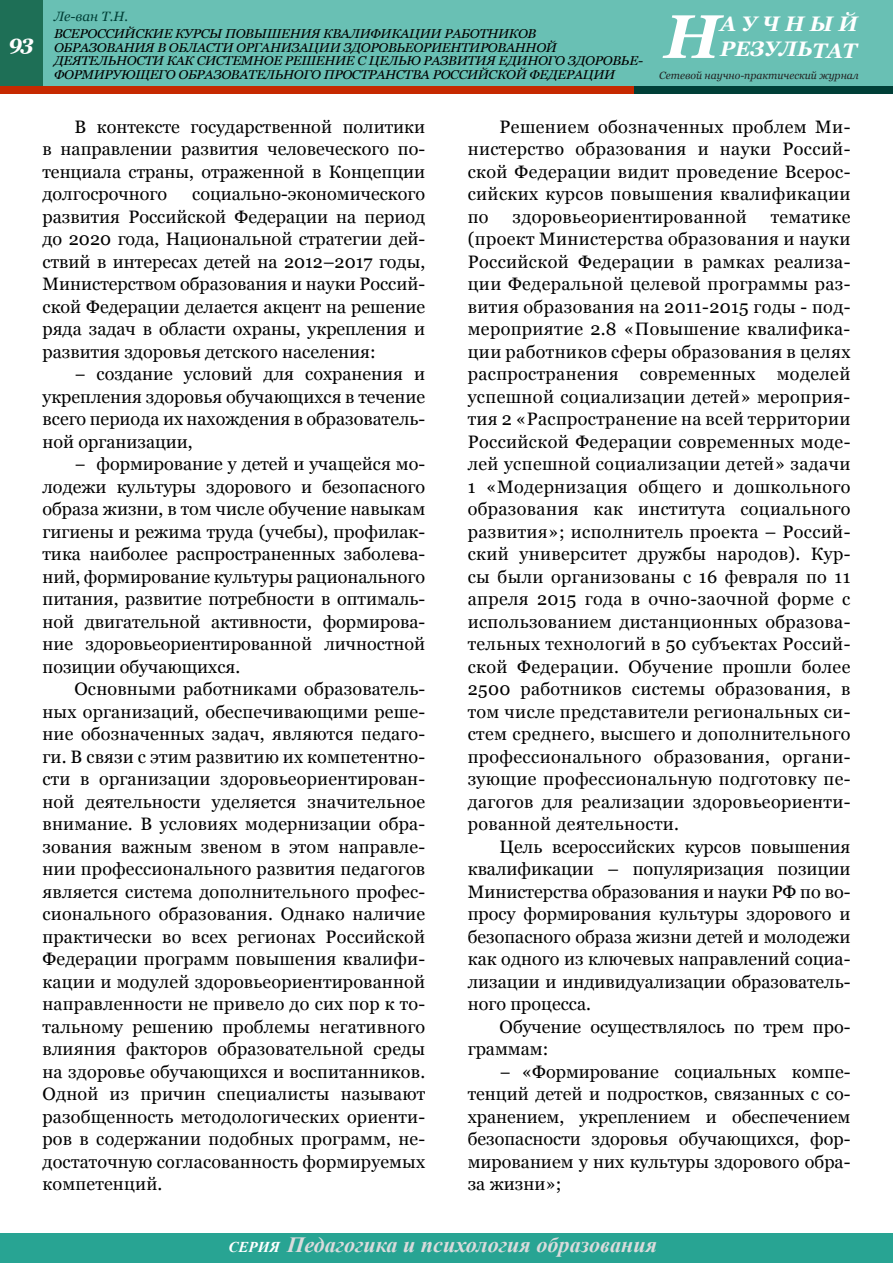
<style>
.page{position:relative;width:893px;height:1263px;background:#fff}
.page>*{position:absolute;margin:0;border:0;box-sizing:border-box;transform-origin:0 0}
.t1{font:italic 700 61.5px "Georgia";color:#fff}
.t2{font:italic 700 21.75px "Times New Roman";color:#dadbdc}
.t3{font:italic 700 21px/25.2px "Georgia";color:#fff}
.t4{font:18px/22.5px "Georgia";color:#000;text-align:justify}
.t5{font:18px "Georgia";letter-spacing:.02em;color:#000}
.t6{font:italic 13.5px "Georgia";color:#003f37}
.t7{font:italic 12.9px/13.5px "Georgia";letter-spacing:-.02em;color:#000;scale:1.05 1}
.t8{font:italic 10.5px "Georgia";color:#222}
.s1{font-size:15px;color:#fff}
</style>
<div class="page">
<div style="left:0;top:0;width:893px;height:94px;background:#69c0b4"></div>
<div style="left:0;top:0;width:43px;height:90px;background:#1e6f56"></div>
<div style="left:0;top:86px;width:655px;height:8px;background:#c62900"></div>
<div style="left:634px;top:86px;width:259px;height:8px;background:#003f37"></div>
<div style="left:0;top:1233px;width:893px;height:30px;background:#28a493"></div>
<p class="t6" style="left:54px;top:9px;width:76px">Ле-ван Т.Н.</p>
<h1 class="t1" style="left:664px;top:2px;width:58px">Н</h1>
<p class="t3" style="left:720px;top:11px;width:139px">АУЧНЫЙ<br>РЕЗУЛЬТАТ</p>
<p class="t8" style="left:659px;top:69px;width:201px">Сетевой научно-практический журнал</p>
<p class="t3" style="left:9px;top:30px;width:27px">93</p>
<p class="t7" style="left:54px;top:27px;width:562px">ВСЕРОССИЙСКИЕ КУРСЫ ПОВЫШЕНИЯ КВАЛИФИКАЦИИ РАБОТНИКОВ<br>ОБРАЗОВАНИЯ В ОБЛАСТИ ОРГАНИЗАЦИИ ЗДОРОВЬЕОРИЕНТИРОВАННОЙ ДЕЯТЕЛЬНОСТИ КАК СИСТЕМНОЕ РЕШЕНИЕ С ЦЕЛЬЮ РАЗВИТИЯ ЕДИНОГО ЗДОРОВЬЕ-ФОРМИРУЮЩЕГО ОБРАЗОВАТЕЛЬНОГО ПРОСТРАНСТВА РОССИЙСКОЙ ФЕДЕРАЦИИ</p>
<p class="t4" style="left:43px;top:115px;width:384px;text-indent:32px">В контексте государственной политики в направлении развития человеческого по&shy;тенциала страны, отраженной в Концепции долгосрочного</p>
<p class="t4" style="left:43px;top:183px;width:384px;text-indent:150px">социально-экономического развития Российской Федерации на период до 2020 года, Национальной стратегии дей&shy;ствий в интересах детей на 2012–2017 годы, Министерством образования и науки Россий&shy;ской Федерации делается акцент на решение ряда задач в области охраны, укрепления и развития здоровья детского населения:</p>
<p class="t4" style="left:43px;top:363px;width:384px;text-indent:32px">− создание условий для сохранения и укрепления здоровья обучающихся в течение всего периода их нахождения в образователь&shy;ной организации,</p>
<p class="t4" style="left:43px;top:453px;width:384px;text-indent:32px">− формирование у детей и учащейся мо&shy;лодежи культуры здорового и безопасного образа жизни, в том числе обучение навыкам гигиены и режима труда (учебы), профилак&shy;тика наиболее распространенных заболева&shy;ний, формирование культуры рационального питания, развитие потребности в оптималь&shy;ной двигательной активности, формирова&shy;ние здоровьеориентированной личностной позиции обучающихся.</p>
<p class="t4" style="left:43px;top:678px;width:384px;text-indent:32px">Основными работниками образователь&shy;ных организаций, обеспечивающими реше&shy;ние обозначенных задач, являются педаго&shy;ги. В связи с этим развитию их компетентно&shy;сти в организации здоровьеориентирован&shy;ной деятельности уделяется значительное внимание. В условиях модернизации обра&shy;зования важным звеном в этом направле&shy;нии профессионального развития педагогов является система дополнительного профес&shy;сионального образования. Однако наличие практически во всех регионах Российской Федерации программ повышения квалифи&shy;кации и модулей здоровьеориентированной направленности не привело до сих пор к то&shy;тальному решению проблемы негативного влияния факторов образовательной среды на здоровье обучающихся и воспитанников.<br>Одной из причин специалисты называют разобщенность методологических ориенти&shy;ров в содержании подобных программ, не&shy;достаточную согласованность формируемых компетенций.</p>
<p class="t4" style="left:468px;top:115px;width:384px;text-indent:32px">Решением обозначенных проблем Ми&shy;нистерство образования и науки Россий&shy;ской Федерации видит проведение Всерос&shy;сийских курсов повышения квалификации по</p>
<p class="t5" style="left:512px;top:206px;width:236px">здоровьеориентированной</p>
<p class="t4" style="left:468px;top:205px;width:384px;text-indent:303px">тематике (проект Министерства образования и науки Российской Федерации в рамках реализа&shy;ции Федеральной целевой программы раз&shy;вития образования на 2011-2015 годы - под&shy;мероприятие 2.8 «Повышение квалифика&shy;ции работников сферы образования в целях распространения современных моделей успешной социализации детей» мероприя&shy;тия 2 «Распространение на всей территории Российской Федерации современных моде&shy;лей успешной социализации детей» задачи 1 «Модернизация общего и дошкольного образования как института социального развития»; исполнитель проекта – Россий&shy;ский университет дружбы народов). Кур&shy;сы были организованы с 16 февраля по 11 апреля 2015 года в очно-заочной форме с использованием дистанционных образова&shy;тельных технологий в 50 субъектах Россий&shy;ской Федерации. Обучение прошли более 2500 работников системы образования, в том числе представители региональных си&shy;стем среднего, высшего и дополнительного профессионального образования, органи&shy;зующие профессиональную подготовку пе&shy;дагогов для реализации здоровьеориенти&shy;рованной деятельности.</p>
<p class="t4" style="left:468px;top:835px;width:384px;text-indent:32px">Цель всероссийских курсов повышения квалификации – популяризация позиции Министерства образования и науки РФ по во&shy;просу формирования культуры здорового и безопасного образа жизни детей и молодежи как одного из ключевых направлений социа&shy;лизации и индивидуализации образователь&shy;ного процесса.</p>
<p class="t4" style="left:468px;top:1015px;width:384px;text-indent:32px">Обучение осуществлялось по трем про&shy;граммам:</p>
<p class="t4" style="left:468px;top:1060px;width:384px;text-indent:32px">− «Формирование социальных компе&shy;тенций детей и подростков, связанных с со&shy;хранением, укреплением и обеспечением безопасности здоровья обучающихся, фор&shy;мированием у них культуры здорового обра&shy;за жизни»;</p>
<p class="t2" style="left:229px;top:1229px;width:430px"><span class="s1">СЕРИЯ</span> Педагогика и психология образования</p>
</div>
